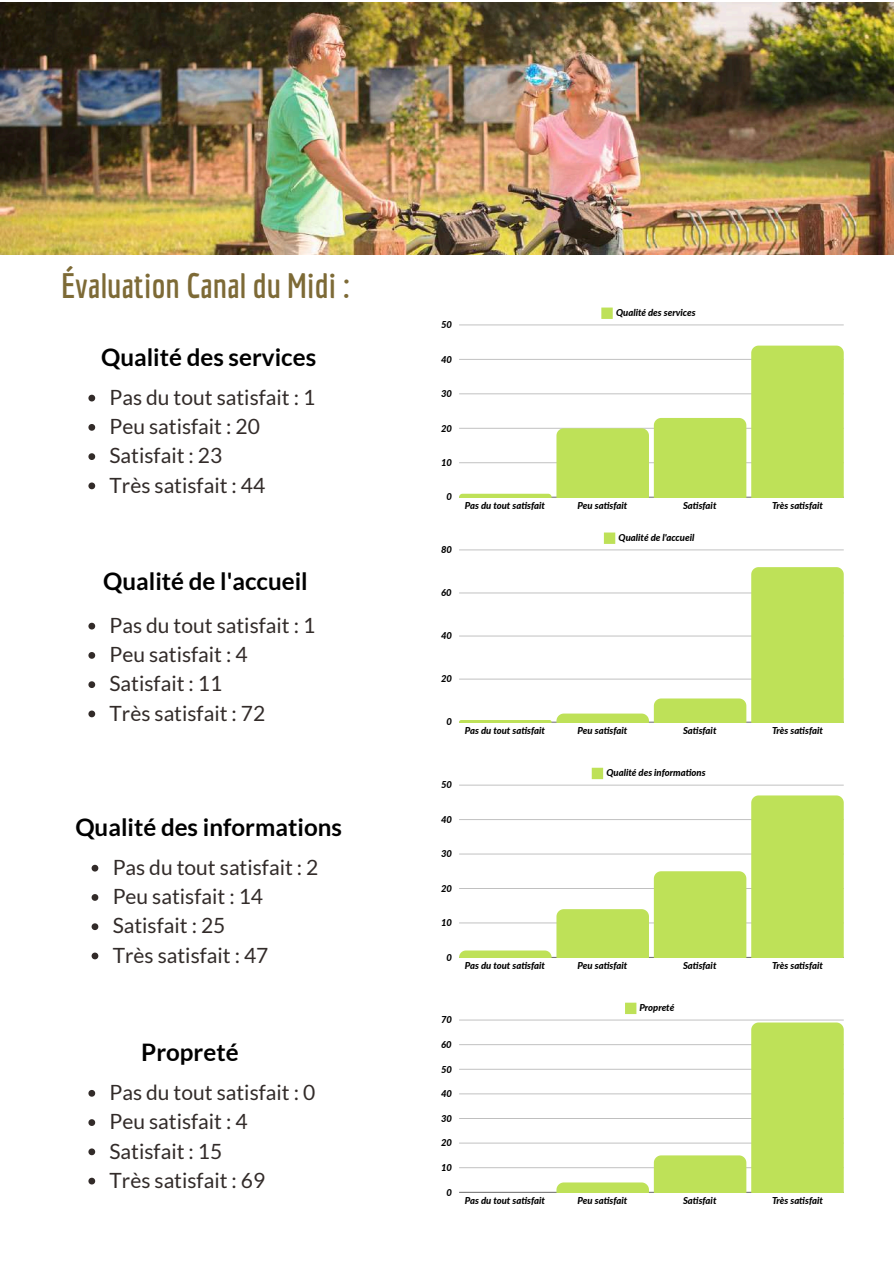
<style>
.page{position:relative;width:894px;height:1264px;background:#fff}
.page>*{position:absolute;margin:0;border:0;box-sizing:border-box;transform-origin:0 0}
.t1{font:700 34.5px "Economica";color:#7d6a36}
.t2{font:700 24.15px "Lato";color:#000}
.t3{font:21px/29.2px "Lato";color:#322b29}
.t4{font:italic 800 9.45px "Lato";color:#000}
</style>
<div class="page">
<svg style="left:88px;top:395px;width:7px;height:6px"></svg>
<svg style="left:88px;top:424px;width:7px;height:7px"></svg>
<svg style="left:88px;top:453px;width:7px;height:7px"></svg>
<svg style="left:88px;top:482px;width:7px;height:7px"></svg>
<svg style="left:88px;top:622px;width:7px;height:7px"></svg>
<svg style="left:88px;top:652px;width:7px;height:6px"></svg>
<svg style="left:88px;top:681px;width:7px;height:7px"></svg>
<svg style="left:88px;top:710px;width:7px;height:7px"></svg>
<svg style="left:92px;top:864px;width:6px;height:7px"></svg>
<svg style="left:92px;top:894px;width:6px;height:6px"></svg>
<svg style="left:92px;top:923px;width:6px;height:7px"></svg>
<svg style="left:92px;top:952px;width:6px;height:7px"></svg>
<svg style="left:88px;top:1090px;width:7px;height:6px"></svg>
<svg style="left:88px;top:1119px;width:7px;height:6px"></svg>
<svg style="left:88px;top:1148px;width:7px;height:7px"></svg>
<svg style="left:88px;top:1177px;width:7px;height:7px"></svg>
<div style="left:601px;top:307px;width:11px;height:12px;background:#bee158"></div>
<hr style="left:459px;top:497px;width:384px;height:1px;background:#bee158">
<hr style="left:459px;top:325px;width:384px;height:1px;background:#e4e4e4">
<svg style="left:459px;top:345px;width:384px;height:152px"></svg>
<div style="left:603px;top:532px;width:12px;height:12px;background:#bee158"></div>
<hr style="left:459px;top:722px;width:384px;height:1px;background:#bee158">
<hr style="left:459px;top:549px;width:384px;height:1px;background:#dadada">
<svg style="left:459px;top:567px;width:384px;height:155px"></svg>
<div style="left:591px;top:767px;width:12px;height:12px;background:#bee158"></div>
<hr style="left:459px;top:957px;width:384px;height:1px;background:#bee158">
<hr style="left:459px;top:784px;width:384px;height:1px;background:#e8e8e8">
<svg style="left:459px;top:795px;width:384px;height:162px"></svg>
<div style="left:625px;top:1002px;width:11px;height:12px;background:#bee158"></div>
<hr style="left:459px;top:1191px;width:384px;height:1px;background:#e4e4e4">
<hr style="left:459px;top:1167px;width:384px;height:1px;background:#cdcdcd">
<hr style="left:459px;top:1142px;width:384px;height:1px;background:#e6e6e6">
<hr style="left:459px;top:1118px;width:384px;height:1px;background:#bfbfbf">
<hr style="left:459px;top:1093px;width:384px;height:1px;background:#d8d8d8">
<hr style="left:459px;top:1068px;width:384px;height:1px;background:#f1f1f1">
<hr style="left:459px;top:1044px;width:384px;height:1px;background:#cacaca">
<hr style="left:459px;top:1019px;width:384px;height:1px;background:#e3e3e3">
<svg style="left:556px;top:1022px;width:287px;height:170px"></svg>
<img style="left:0;top:2px;width:893px;height:252px">
<h1 class="t1" style="left:61px;top:265px;width:290px">Évaluation Canal du Midi :</h1>
<h2 class="t2" style="left:101px;top:342px;width:217px">Qualité des services</h2>
<h3 class="t3" style="left:109px;top:382px;width:207px">Pas du tout satisfait : 1<br>Peu satisfait : 20<br>Satisfait : 23<br>Très satisfait : 44</h3>
<h2 class="t2" style="left:103px;top:566px;width:206px">Qualité de l'accueil</h2>
<h3 class="t3" style="left:109px;top:610px;width:207px">Pas du tout satisfait : 1<br>Peu satisfait : 4<br>Satisfait : 11<br>Très satisfait : 72</h3>
<h2 class="t2" style="left:75px;top:812px;width:268px">Qualité des informations</h2>
<h3 class="t3" style="left:113px;top:852px;width:207px">Pas du tout satisfait : 2<br>Peu satisfait : 14<br>Satisfait : 25<br>Très satisfait : 47</h3>
<h2 class="t2" style="left:141px;top:1037px;width:99px">Propreté</h2>
<h3 class="t3" style="left:109px;top:1077px;width:207px">Pas du tout satisfait : 0<br>Peu satisfait : 4<br>Satisfait : 15<br>Très satisfait : 69</h3>
<p class="t4" style="left:441px;top:319px;width:12px">50</p>
<p class="t4" style="left:441px;top:353px;width:12px">40</p>
<p class="t4" style="left:441px;top:388px;width:12px">30</p>
<p class="t4" style="left:441px;top:422px;width:12px">20</p>
<p class="t4" style="left:441px;top:456px;width:12px">10</p>
<p class="t4" style="left:446px;top:491px;width:7px">0</p>
<p class="t4" style="left:441px;top:544px;width:12px">80</p>
<p class="t4" style="left:616px;top:306px;width:81px">Qualité des services</p>
<p class="t4" style="left:465px;top:500px;width:81px">Pas du tout sati sfait</p>
<p class="t4" style="left:577px;top:500px;width:51px">Peu sati sfait</p>
<p class="t4" style="left:683px;top:500px;width:35px">Sati sfait</p>
<p class="t4" style="left:771px;top:500px;width:52px">Très sati sfait</p>
<p class="t4" style="left:618px;top:531px;width:77px">Qualité de l'accueil</p>
<p class="t4" style="left:441px;top:587px;width:12px">60</p>
<p class="t4" style="left:441px;top:630px;width:12px">40</p>
<p class="t4" style="left:441px;top:673px;width:12px">20</p>
<p class="t4" style="left:446px;top:716px;width:7px">0</p>
<p class="t4" style="left:465px;top:724px;width:81px">Pas du tout sati sfait</p>
<p class="t4" style="left:577px;top:724px;width:51px">Peu sati sfait</p>
<p class="t4" style="left:683px;top:724px;width:35px">Sati sfait</p>
<p class="t4" style="left:771px;top:724px;width:52px">Très sati sfait</p>
<p class="t4" style="left:441px;top:779px;width:12px">50</p>
<p class="t4" style="left:441px;top:813px;width:12px">40</p>
<p class="t4" style="left:441px;top:848px;width:12px">30</p>
<p class="t4" style="left:441px;top:882px;width:12px">20</p>
<p class="t4" style="left:441px;top:916px;width:12px">10</p>
<p class="t4" style="left:446px;top:951px;width:7px">0</p>
<p class="t4" style="left:441px;top:1014px;width:12px">70</p>
<p class="t4" style="left:441px;top:1038px;width:12px">60</p>
<p class="t4" style="left:441px;top:1063px;width:12px">50</p>
<p class="t4" style="left:441px;top:1087px;width:12px">40</p>
<p class="t4" style="left:441px;top:1112px;width:12px">30</p>
<p class="t4" style="left:441px;top:1137px;width:12px">20</p>
<p class="t4" style="left:441px;top:1161px;width:12px">10</p>
<p class="t4" style="left:446px;top:1186px;width:7px">0</p>
<p class="t4" style="left:606px;top:766px;width:101px">Qualité des informati ons</p>
<p class="t4" style="left:465px;top:960px;width:81px">Pas du tout sati sfait</p>
<p class="t4" style="left:577px;top:960px;width:51px">Peu sati sfait</p>
<p class="t4" style="left:683px;top:960px;width:35px">Sati sfait</p>
<p class="t4" style="left:771px;top:960px;width:52px">Très sati sfait</p>
<p class="t4" style="left:639px;top:1001px;width:36px">Propreté</p>
<p class="t4" style="left:465px;top:1194px;width:81px">Pas du tout sati sfait</p>
<p class="t4" style="left:577px;top:1194px;width:51px">Peu sati sfait</p>
<p class="t4" style="left:683px;top:1194px;width:35px">Sati sfait</p>
<p class="t4" style="left:771px;top:1194px;width:52px">Très sati sfait</p>
</div>
